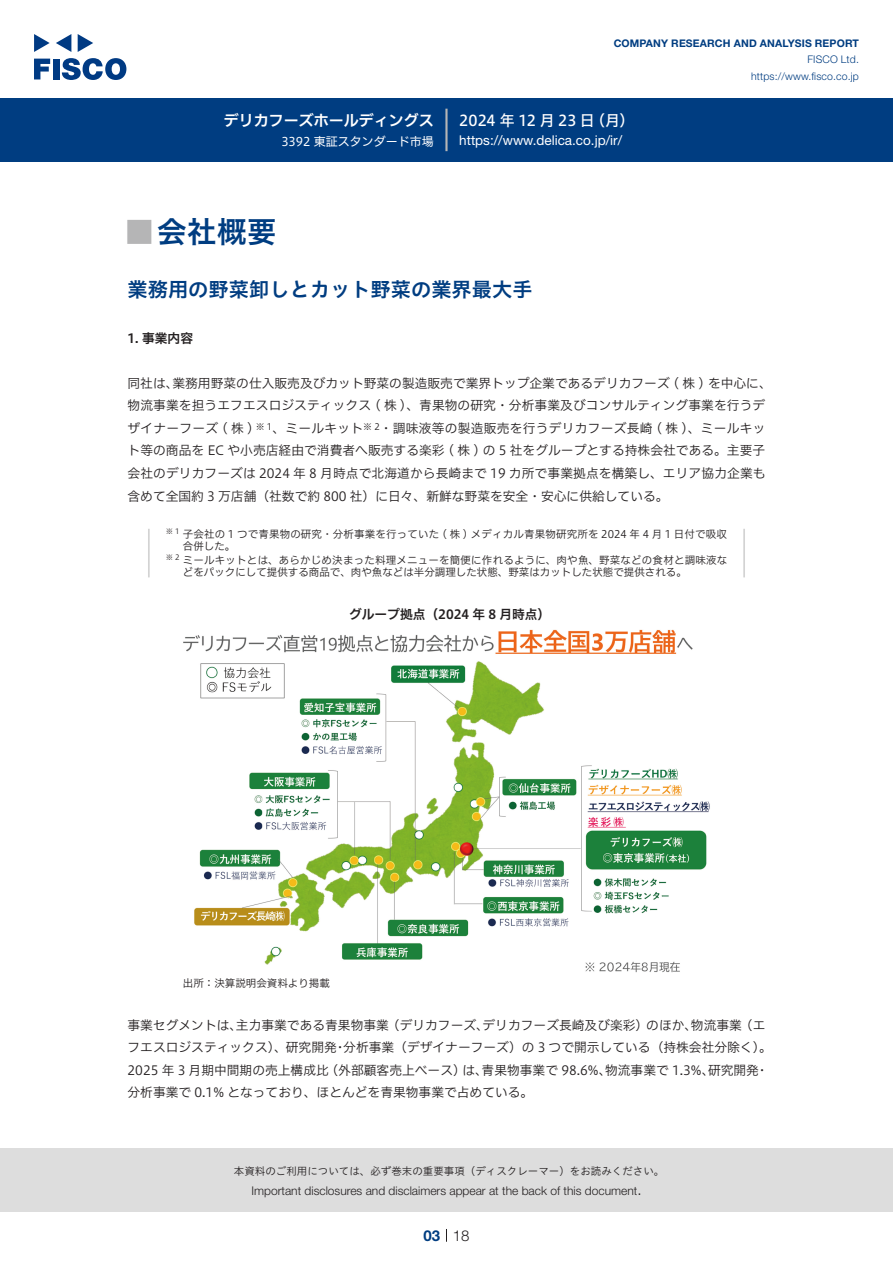
<style>
.page{position:relative;width:893px;height:1263px;background:#fff}
.page>*{position:absolute;margin:0;border:0;box-sizing:border-box;transform-origin:0 0}
.t1{font:30px "Hiragino UD Sans Std N W6";color:#003d81}
.t2{font:24px "Hiragino UD Sans Std N W6";color:#b5b5b6}
.中タイトル{font:20.25px "Hiragino UD Sans Std W6";color:#003d81}
.t3{font:15px "Hiragino UD Sans F Std N W5";letter-spacing:.005em;color:#fff}
.t4{font:15px "Hiragino UD Sans F Std N W6";color:#fff}
.t5{font:300 15px "Helvetica Neue LT Std";color:#231f20}
.t6{font:700 15px "Helvetica Neue LT Std";color:#003d81}
.t7{font:13.5px "Helvetica Neue LT Std";color:#fff}
.本文{font:12.75px/22.5px "Hiragino UD Sans F Std N W3";color:#231f20}
.本文-2{font:12.75px "Hiragino UD Sans F Std N W3";letter-spacing:.02em;color:#231f20}
.チャートタイトル{font:12.75px "Hiragino UD Sans F Std N W6";color:#231f20}
.小タイトル{font:12.75px "Hiragino UD Sans F Std N W6";color:#231f20}
.t8{font:300 12px "Helvetica Neue LT Std";color:#231f20}
.t9{font:12px "Hiragino UD Sans F Std N W4";color:#fff}
.表組み基本スタイル{font:10.5px "Hiragino UD Sans F Std N W3";letter-spacing:.015em;color:#231f20}
.t10{font:10.5px "Hiragino UD Sans Std W3";color:#231f20}
.t11{font:700 10.5px "Helvetica Neue LT Std";letter-spacing:.015em;color:#003d81}
.t12{font:300 10.5px/16.5px "Helvetica Neue LT Std";letter-spacing:.015em;color:#003d81;text-align:right}
.本文-3{font:8.85px "Hiragino UD Sans F Std N W3";color:#231f20}
.t13{font:7.35px "Hiragino UD Sans F Std N W3";color:#231f20}
</style>
<div class="page">
<div style="left:0;top:1148px;width:893px;height:64px;background:#ddd"></div>
<svg style="left:34px;top:59px;width:16px;height:20px"></svg>
<div style="left:53px;top:59px;width:6px;height:20px;background:#003a83"></div>
<svg style="left:62px;top:58px;width:64px;height:22px"></svg>
<svg style="left:34px;top:34px;width:16px;height:18px"></svg>
<svg style="left:78px;top:34px;width:15px;height:18px"></svg>
<svg style="left:56px;top:34px;width:15px;height:18px"></svg>
<div style="left:0;top:98px;width:893px;height:64px;background:#003d81"></div>
<hr style="left:445px;top:109px;width:3px;height:42px;background:#b5b5b6">
<svg style="left:446px;top:1229px;width:1px;height:13px"></svg>
<hr style="left:148px;top:529px;width:2px;height:48px;background:#d3d3d3">
<hr style="left:743px;top:529px;width:2px;height:48px;background:#d3d3d3">
<img style="left:183px;top:629px;width:527px;height:344px">
<p class="t4" style="left:224px;top:109px;width:212px">デリカフーズホールディングス</p>
<p class="t9" style="left:281px;top:132px;width:154px">3392 東証スタンダード市場</p>
<p class="t11" style="left:614px;top:37px;width:247px">COMPANY RESEARCH AND ANALYSIS REPORT</p>
<p class="t12" style="left:751px;top:51px;width:109px">FISCO Ltd. https://www.fisco.co j p.</p>
<p class="t3" style="left:590px;top:109px;width:46px">（月(</p>
<p class="t3" style="left:459px;top:109px;width:137px">2024 年 12 月23 日</p>
<p class="t7" style="left:459px;top:132px;width:164px">https://www.delica. c o j p. /i r/</p>
<p class="t1" style="left:157px;top:209px;width:121px">会社概要</p>
<p class="t2" style="left:128px;top:213px;width:25px">█</p>
<p class="中タイトル" style="left:128px;top:274px;width:406px">業務用の野菜卸しとカット野菜の業界最大手</p>
<p class="小タイトル" style="left:128px;top:328px;width:67px">1. 事業内容</p>
<p class="本文" style="left:172px;top:371px;width:601px">業務用野菜の仕入販売及びカット野菜の製造販売で業界トップ企業であるデリカフーズ ( 株 ) を中心に、</p>
<p class="本文" style="left:128px;top:371px;width:52px">同社は、</p>
<p class="本文" style="left:128px;top:394px;width:639px">物流事業を担うエフエスロジスティックス ( 株 )、青果物の研究・分析事業及びコンサルティング事業を行うデ</p>
<p class="本文-2" style="left:374px;top:419px;width:392px">・<sup>2</sup> 調味液等の製造販売を行うデリカフーズ長崎 ( 株 )、ミールキッ</p>
<p class="本文" style="left:128px;top:416px;width:639px">ザイナーフーズ ( 株 ) <sup>※</sup> 、<sup>1</sup> ミールキット<br>ト等の商品を EC や小売店経由で消費者へ販売する楽彩 ( 株 ) の 5 社をグループとする持株会社である。主要子会社のデリカフーズは 2024 年 8 月時点で北海道から長崎まで 19 カ所で事業拠点を構築し、エリア協力企業も含めて全国約 3 万店舗（社数で約 800 社）に日々、新鮮な野菜を安全・安心に供給している。</p>
<p class="表組み基本スタイル" style="left:183px;top:526px;width:546px">子会社の 1 つで青果物の研究・分析事業を行っていた ( 株 ) メディカル青果物研究所を 2024 年 4 月 1 日付で吸収</p>
<p class="本文-3" style="left:363px;top:420px;width:10px">※</p>
<p class="t13" style="left:166px;top:525px;width:15px">※1</p>
<p class="表組み基本スタイル" style="left:183px;top:538px;width:54px">合併した。</p>
<p class="表組み基本スタイル" style="left:183px;top:564px;width:505px">どをパックにして提供する商品で、肉や魚などは半分調理した状態、野菜はカットした状態で提供される。</p>
<p class="チャートタイトル" style="left:349px;top:605px;width:203px">グループ拠点（2024 年 8 月時点(</p>
<p class="t13" style="left:166px;top:552px;width:15px">※2</p>
<p class="表組み基本スタイル" style="left:183px;top:552px;width:546px">ミールキットとは、あらかじめ決まった料理メニューを簡便に作れるように、肉や魚、野菜などの食材と調味液な</p>
<p class="表組み基本スタイル" style="left:183px;top:975px;width:149px">出所：決算説明会資料より掲載</p>
<p class="本文" style="left:387px;top:1013px;width:103px">（デリカフーズ、</p>
<p class="本文" style="left:483px;top:1013px;width:167px">デリカフーズ長崎及び楽彩）</p>
<p class="本文" style="left:128px;top:1013px;width:116px">事業セグメントは、</p>
<p class="本文" style="left:236px;top:1013px;width:154px">主力事業である青果物事業</p>
<p class="本文" style="left:691px;top:1013px;width:52px">物流事業</p>
<p class="本文" style="left:740px;top:1013px;width:27px">（エ</p>
<p class="本文" style="left:646px;top:1013px;width:52px">のほか、</p>
<p class="本文" style="left:343px;top:1036px;width:430px">分析事業（デザイナーフーズ）の 3 つで開示している（持株会社分除く。(</p>
<p class="本文" style="left:128px;top:1036px;width:211px">フエスロジスティックス）、研究開発</p>
<p class="本文" style="left:334px;top:1036px;width:14px">・</p>
<p class="本文" style="left:128px;top:1058px;width:407px">2025 年 3 月期中間期の売上構成比<br>分析事業で 0.1% となっており、ほとんどを青果物事業で占めている。</p>
<p class="本文" style="left:482px;top:1058px;width:131px">青果物事業で 98.6%、</p>
<p class="本文" style="left:605px;top:1058px;width:111px">物流事業で 1.3%、</p>
<p class="本文" style="left:326px;top:1058px;width:142px">（外部顧客売上ベース）</p>
<p class="本文" style="left:708px;top:1058px;width:52px">研究開発</p>
<p class="本文" style="left:462px;top:1058px;width:27px">は、</p>
<p class="本文" style="left:756px;top:1058px;width:14px">・</p>
<p class="t10" style="left:234px;top:1163px;width:432px">本資料のご利用については、必ず巻末の重要事項（ディスクレーマー）をお読みください。</p>
<p class="t5" style="left:637px;top:1180px;width:6px">.</p>
<p class="t8" style="left:251px;top:1183px;width:387px">Important disclosures and disclaimers appear at the back of this document</p>
<p class="t6" style="left:423px;top:1226px;width:18px">03</p>
<p class="t5" style="left:453px;top:1226px;width:18px">18</p>
</div>
